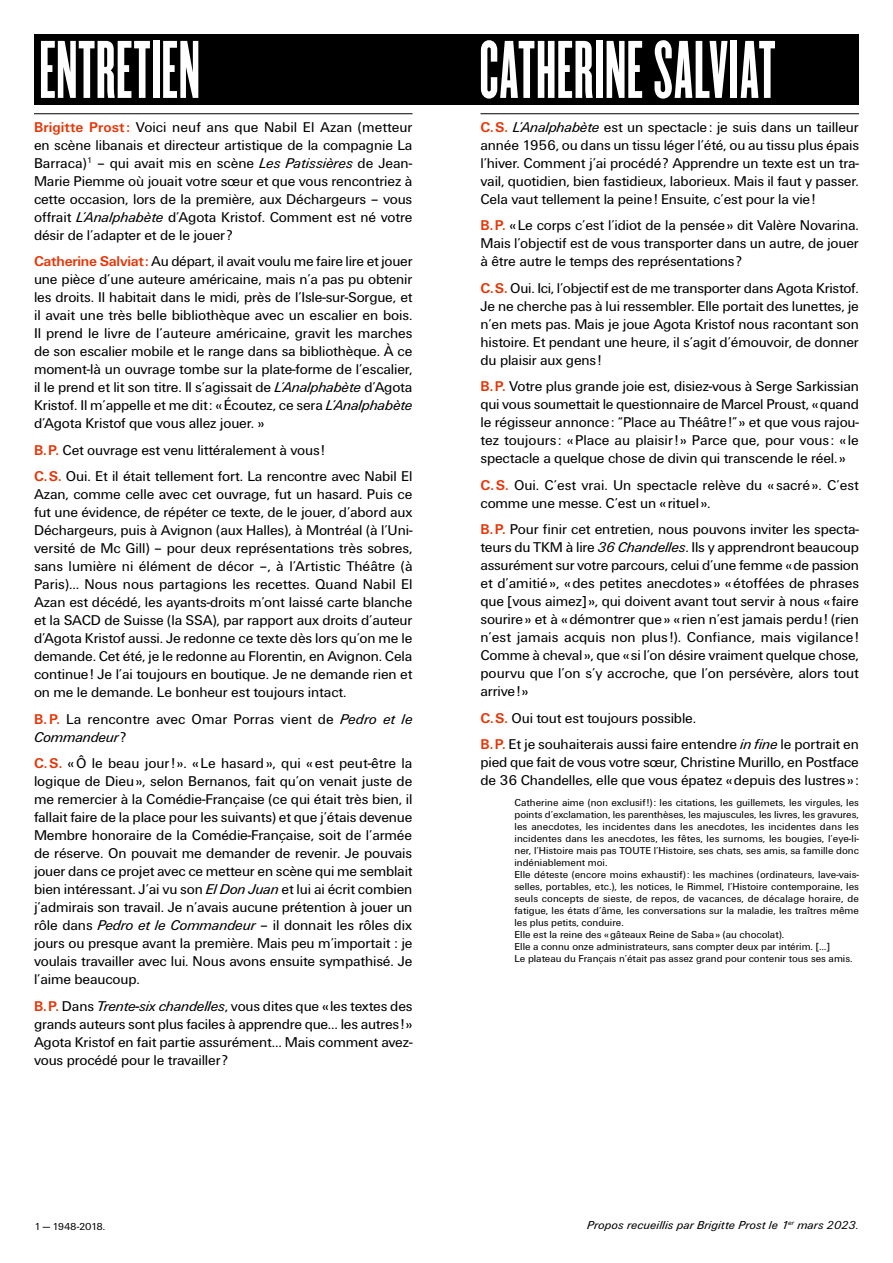
<style>
.page{position:relative;width:893px;height:1263px;background:#fff}
.page>*{position:absolute;margin:0;border:0;box-sizing:border-box;transform-origin:0 0}
.t1{font:71.25px "TKM Champion Bantamweight Accents Bantamweight Accents";letter-spacing:.01em;color:#fff}
.t2{font:14.7px/18px "Unitus T";letter-spacing:-.01em;color:#000;text-align:justify}
.t3{font:italic 12px "Unitus T";letter-spacing:.01em;color:#000}
.t4{font:10.5px/12px "Unitus T";color:#000}
.t5{font:10.5px "Unitus T";letter-spacing:-.055em;color:#000}
.s1{font-weight:700;color:#e63608}
.s2{font-style:italic}
</style>
<div class="page">
<div style="left:34px;top:34px;width:825px;height:71px;background:#000"></div>
<hr style="left:34px;top:113px;width:378px;height:1px;background:#000">
<hr style="left:480px;top:113px;width:379px;height:1px;background:#000">
<h1 class="t1" style="left:39px;top:27px;width:162px">ENTRETIEN</h1>
<h1 class="t1" style="left:480px;top:27px;width:298px">CATHERINE SALVIAT</h1>
<p class="t2" style="left:34px;top:117px;width:380px"><span class="s1">Brigitte Prost:</span> Voici neuf ans que Nabil El Azan (metteur en scène libanais et directeur artistique de la compagnie La Barraca)<sup>1</sup> – qui avait mis en scène <span class="s2">Les Patissières</span> de Jean-Marie Piemme où jouait votre sœur et que vous rencontriez à cette occasion, lors de la première, aux Déchargeurs – vous offrait <span class="s2">L’Analphabète</span> d’Agota Kristof. Comment est né votre désir de l’adapter et de le jouer ?</p>
<p class="t2" style="left:34px;top:252px;width:380px"><span class="s1">Catherine Salviat:</span> Au départ, il avait voulu me faire lire et jouer une pièce d’une auteure américaine, mais n’a pas pu obtenir les droits. Il habitait dans le midi, près de l’Isle-sur-Sorgue, et il avait une très belle bibliothèque avec un escalier en bois.<br>Il prend le livre de l’auteure américaine, gravit les marches de son escalier mobile et le range dans sa bibliothèque. À ce moment-là un ouvrage tombe sur la plate-forme de l’escalier, il le prend et lit son titre. Il s’agissait de <span class="s2">L’Analphabète</span> d’Agota Kristof. Il m’appelle et me dit: «Écoutez, ce sera <span class="s2">L’Analphabète </span>d’Agota Kristof que vous allez jouer. »</p>
<p class="t2" style="left:34px;top:436px;width:380px;line-height:26.5px"><span class="s1">B.P.</span> Cet ouvrage est venu littéralement à vous!<br><span class="s1">C.S.</span> Oui. Et il était tellement fort. La rencontre avec Nabil El</p>
<p class="t2" style="left:34px;top:485px;width:380px">Azan, comme celle avec cet ouvrage, fut un hasard. Puis ce fut une évidence, de répéter ce texte, de le jouer, d’abord aux Déchargeurs, puis à Avignon (aux Halles), à Montréal (à l’Uni&shy;versité de Mc Gill) – pour deux représentations très sobres, sans lumière ni élément de décor –, à l’Artistic Théâtre (à Paris)… Nous nous partagions les recettes. Quand Nabil El Azan est décédé, les ayants-droits m’ont laissé carte blanche et la SACD de Suisse (la SSA), par rapport aux droits d’auteur d’Agota Kristof aussi. Je redonne ce texte dès lors qu’on me le demande. Cet été, je le redonne au Florentin, en Avignon. Cela continue! Je l’ai toujours en boutique. Je ne demande rien et on me le demande. Le bonheur est toujours intact.</p>
<p class="t2" style="left:34px;top:709px;width:380px"><span class="s1">B.P.</span> La rencontre avec Omar Porras vient de <span class="s2">Pedro et le<br>Commandeur</span> ?</p>
<p class="t2" style="left:34px;top:754px;width:380px"><span class="s1">C.S.</span> «Ô le beau jour! ». «Le hasard», qui «est peut-être la logique de Dieu», selon Bernanos, fait qu’on venait juste de me remercier à la Comédie-Française (ce qui était très bien, il fallait faire de la place pour les suivants) et que j’étais devenue Membre honoraire de la Comédie-Française, soit de l’armée de réserve. On pouvait me demander de revenir. Je pouvais jouer dans ce projet avec ce metteur en scène qui me semblait bien intéressant. J’ai vu son <span class="s2">El Don Juan</span> et lui ai écrit combien j’admirais son travail. Je n’avais aucune prétention à jouer un rôle dans <span class="s2">Pedro et le Commandeur</span> – il donnait les rôles dix jours ou presque avant la première. Mais peu m’importait : je voulais travailler avec lui. Nous avons ensuite sympathisé. Je l’aime beaucoup.</p>
<p class="t2" style="left:34px;top:996px;width:380px"><span class="s1">B.P.</span> Dans <span class="s2">Trente-six chandelles</span>, vous dites que «les textes des grands auteurs sont plus faciles à apprendre que… les autres!» Agota Kristof en fait partie assurément… Mais comment avez&shy;vous procédé pour le travailler ?</p>
<p class="t5" style="left:34px;top:1220px;width:73px">1 — 1948-2018.</p>
<p class="t2" style="left:480px;top:117px;width:380px"><span class="s1">C.S.</span> <span class="s2">L’Analphabète</span> est un spectacle: je suis dans un tailleur année 1956, ou dans un tissu léger l’été, ou au tissu plus épais l’hiver. Comment j’ai procédé? Apprendre un texte est un tra&shy;vail, quotidien, bien fastidieux, laborieux. Mais il faut y passer.<br>Cela vaut tellement la peine! Ensuite, c’est pour la vie!</p>
<p class="t2" style="left:480px;top:216px;width:380px"><span class="s1">B.P.</span> «Le corps c’est l’idiot de la pensée» dit Valère Novarina.<br>Mais l’objectif est de vous transporter dans un autre, de jouer à être autre le temps des représentations?</p>
<p class="t2" style="left:480px;top:278px;width:380px"><span class="s1">C.S.</span> Oui. Ici, l’objectif est de me transporter dans Agota Kristof.<br>Je ne cherche pas à lui ressembler. Elle portait des lunettes, je n’en mets pas. Mais je joue Agota Kristof nous racontant son histoire. Et pendant une heure, il s’agit d’émouvoir, de donner du plaisir aux gens!</p>
<p class="t2" style="left:480px;top:377px;width:380px"><span class="s1">B.P.</span> Votre plus grande joie est, disiez-vous à Serge Sarkissian qui vous soumettait le questionnaire de Marcel Proust, «quand le régisseur annonce: “Place au Théâtre!”» et que vous rajou&shy;tez toujours : «Place au plaisir! » Parce que, pour vous : « le spectacle a quelque chose de divin qui transcende le réel.»</p>
<p class="t2" style="left:480px;top:475px;width:380px"><span class="s1">C.S.</span> Oui. C’est vrai. Un spectacle relève du « sacré». C’est comme une messe. C’est un «rituel».</p>
<p class="t2" style="left:480px;top:520px;width:380px"><span class="s1">B.P.</span> Pour finir cet entretien, nous pouvons inviter les specta&shy;teurs du TKM à lire <span class="s2">36 Chandelles</span>. Ils y apprendront beaucoup assurément sur votre parcours, celui d’une femme «de passion et d’amitié», «des petites anecdotes» «étoffées de phrases que [vous aimez]», qui doivent avant tout servir à nous «faire sourire» et à «démontrer que» «rien n’est jamais perdu! (rien n’est jamais acquis non plus !). Confiance, mais vigilance !<br>Comme à cheval», que «si l’on désire vraiment quelque chose, pourvu que l’on s’y accroche, que l’on persévère, alors tout arrive!»</p>
<p class="t2" style="left:480px;top:704px;width:380px;line-height:26.5px"><span class="s1">C.S.</span> Oui tout est toujours possible.<br><span class="s1">B.P.</span> Et je souhaiterais aussi faire entendre <span class="s2">in fine</span> le portrait en</p>
<p class="t2" style="left:480px;top:753px;width:380px">pied que fait de vous votre sœur, Christine Murillo, en Postface de 36 Chandelles, elle que vous épatez «depuis des lustres»:</p>
<p class="t4" style="left:514px;top:796px;width:346px">Catherine aime (non exclusif!): les citations, les guillemets, les virgules, les points d’exclamation, les parenthèses, les majuscules, les livres, les gravures, les anecdotes, les incidentes dans les anecdotes, les incidentes dans les incidentes dans les anecdotes, les fêtes, les surnoms, les bougies, l’eye-li&shy;ner, l’Histoire mais pas TOUTE l’Histoire, ses chats, ses amis, sa famille donc indéniablement moi.<br>Elle déteste (encore moins exhaustif): les machines (ordinateurs, lave-vais&shy;selles, portables, etc.), les notices, le Rimmel, l’Histoire contemporaine, les seuls concepts de sieste, de repos, de vacances, de décalage horaire, de fatigue, les états d’âme, les conversations sur la maladie, les traîtres même les plus petits, conduire.<br>Elle est la reine des «gâteaux Reine de Saba» (au chocolat).<br>Elle a connu onze administrateurs, sans compter deux par intérim. […]<br>Le plateau du Français n’était pas assez grand pour contenir tous ses amis.</p>
<p class="t3" style="left:587px;top:1218px;width:273px">Propos recueillis par Brigitte Prost le 1<sup>er</sup> mars 2023.</p>
</div>
